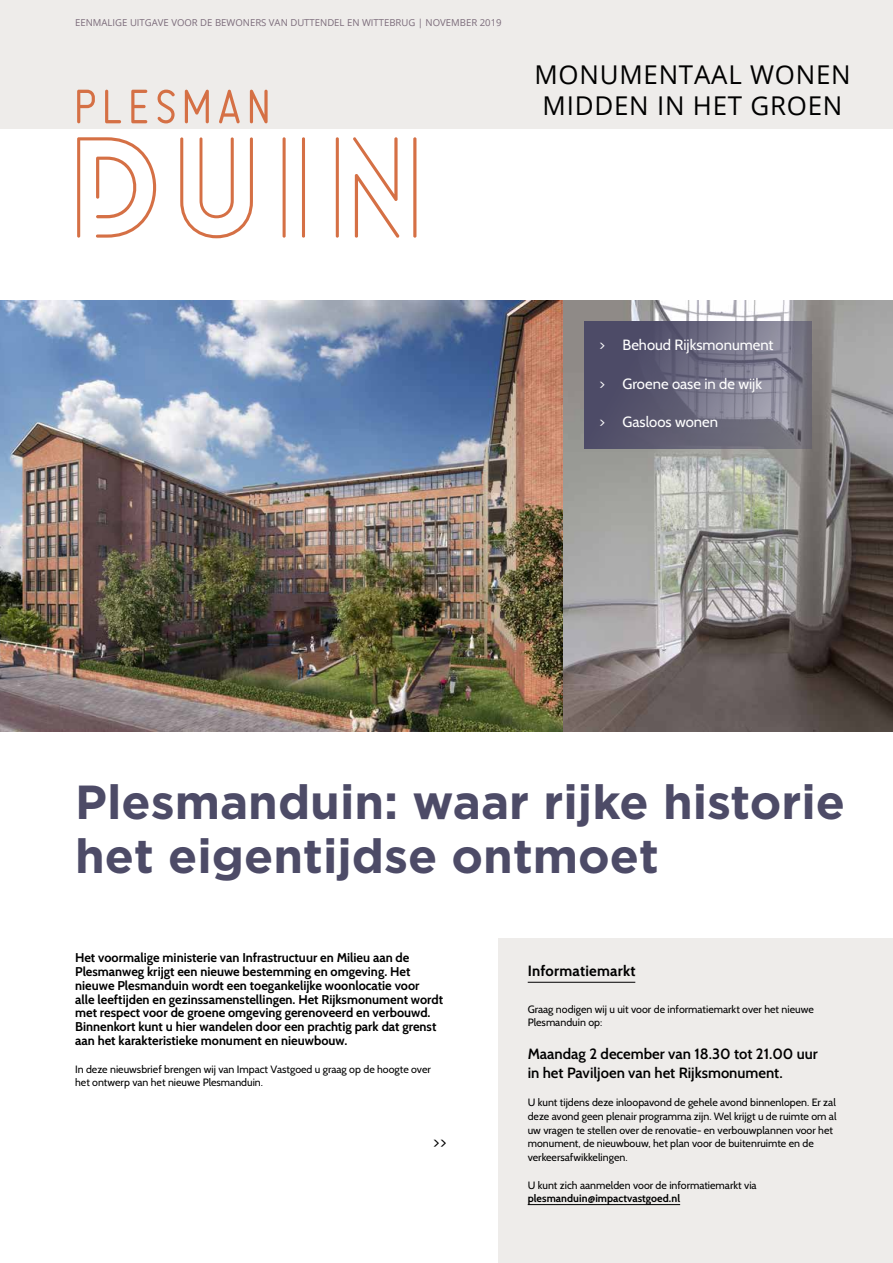
<style>
.page{position:relative;width:893px;height:1263px;background:#fff}
.page>*{position:absolute;margin:0;border:0;box-sizing:border-box;transform-origin:0 0}
.t1{font:700 47.7px/54.2px "Gotham";color:#4d4b67}
.t2{font:25.95px/31px "Open Sans";letter-spacing:.03em;color:#000;text-align:center}
.t3{font:16.95px "Cabin";color:#000}
.t4{font:600 14.85px/19px "Cabin";color:#000}
.t5{font:14.85px "Cabin";color:#fff}
.t6{font:700 14.85px "Cabin";letter-spacing:.015em;color:#000}
.t7{font:700 12.75px/13.8px "Cabin";color:#000}
.t8{font:10.65px/13.8px "Cabin";color:#000}
.t9{font:700 10.65px "Cabin";letter-spacing:.005em;color:#000}
.t10{font:9.6px "Open Sans";color:#7b6b7a}
</style>
<div class="page">
<div style="left:498px;top:938px;width:395px;height:325px;background:#eeecea"></div>
<img style="left:0;top:301px;width:893px;height:430px">
<div style="left:0;top:0;width:893px;height:129px;background:#eeecea"></div>
<svg style="left:353px;top:137px;width:47px;height:101px"></svg>
<svg style="left:336px;top:137px;width:3px;height:101px"></svg>
<svg style="left:283px;top:137px;width:3px;height:101px"></svg>
<svg style="left:302px;top:137px;width:3px;height:101px"></svg>
<svg style="left:413px;top:137px;width:3px;height:101px"></svg>
<svg style="left:180px;top:137px;width:73px;height:101px"></svg>
<svg style="left:77px;top:137px;width:80px;height:101px"></svg>
<svg style="left:185px;top:90px;width:24px;height:33px"></svg>
<svg style="left:219px;top:90px;width:21px;height:33px"></svg>
<svg style="left:157px;top:90px;width:18px;height:33px"></svg>
<svg style="left:131px;top:90px;width:16px;height:33px"></svg>
<svg style="left:77px;top:90px;width:18px;height:33px"></svg>
<svg style="left:250px;top:90px;width:18px;height:33px"></svg>
<svg style="left:105px;top:90px;width:16px;height:33px"></svg>
<hr style="left:528px;top:982px;width:107px;height:1px;background:#000">
<hr style="left:528px;top:1204px;width:152px;height:1px;background:#000">
<svg style="left:584px;top:321px;width:228px;height:127px;background:#69677c"></svg>
<p class="t10" style="left:75px;top:16px;width:428px">EENMALIGE UITGAVE VOOR DE BEWONERS VAN DUTTENDEL EN WITTEBRUG | NOVEMBER 2019</p>
<h2 class="t2" style="left:534px;top:58px;width:318px">MONUMENTAAL WONEN<br>MIDDEN IN HET GROEN</h2>
<h3 class="t5" style="left:599px;top:336px;width:176px">&gt; Behoud Rijksmonument</h3>
<h3 class="t5" style="left:599px;top:374px;width:164px">&gt; Groene oase in de wijk</h3>
<h3 class="t5" style="left:599px;top:412px;width:120px">&gt; Gasloos wonen</h3>
<h1 class="t1" style="left:75px;top:774px;width:771px">Plesmanduin: waar rijke historie het eigentijdse ontmoet</h1>
<p class="t7" style="left:75px;top:951px;width:369px">Het voormalige ministerie van Infrastructuur en Milieu aan de Plesmanweg krijgt een nieuwe bestemming en omgeving. Het nieuwe Plesmanduin wordt een toegankelijke woonlocatie voor<br>alle leeftijden en gezinssamenstellingen. Het Rijksmonument wordt met respect voor de groene omgeving gerenoveerd en verbouwd.<br>Binnenkort kunt u hier wandelen door een prachtig park dat grenst aan het karakteristieke monument en nieuwbouw.</p>
<p class="t8" style="left:75px;top:1062px;width:357px">In deze nieuwsbrief brengen wij van Impact Vastgoed u graag op de hoogte over het ontwerp van het nieuwe Plesmanduin.</p>
<h3 class="t3" style="left:433px;top:1132px;width:15px">&gt;&gt;</h3>
<h3 class="t6" style="left:528px;top:962px;width:109px">Informatiemarkt</h3>
<p class="t8" style="left:528px;top:1002px;width:288px">Graag nodigen wij u uit voor de informatiemarkt over het nieuwe<br>Plesmanduin op:</p>
<h3 class="t4" style="left:528px;top:1044px;width:292px">Maandag 2 december van 18.30 tot 21.00 uur in het Paviljoen van het Rijksmonument.</h3>
<p class="t8" style="left:528px;top:1095px;width:310px">U kunt tijdens deze inloopavond de gehele avond binnenlopen. Er zal deze avond geen plenair programma zijn. Wel krijgt u de ruimte om al uw vragen te stellen over de renovatie- en verbouwplannen voor het monument, de nieuwbouw, het plan voor de buitenruimte en de verkeersafwikkelingen.</p>
<p class="t8" style="left:528px;top:1178px;width:230px">U kunt zich aanmelden voor de informatiemarkt via</p>
<p class="t9" style="left:528px;top:1192px;width:154px">plesmanduin@impactvastgoed.nl</p>
</div>
